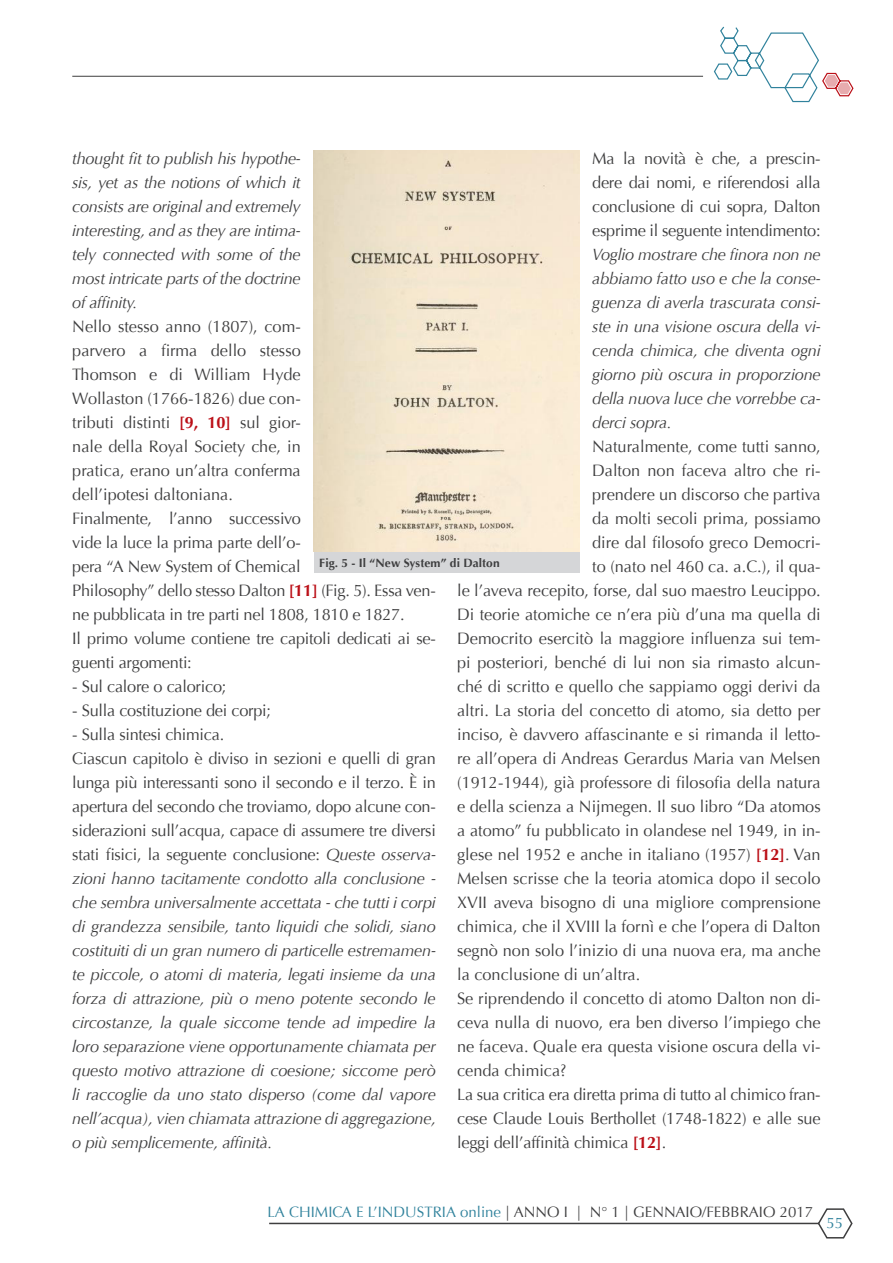
<style>
.page{position:relative;width:893px;height:1263px;background:#fff}
.page>*{position:absolute;margin:0;border:0;box-sizing:border-box;transform-origin:0 0}
.t1{font:16.5px/24px "Optima";color:#3e3e3f;text-align:justify}
.t2{font:italic 16.5px/24px "Optima";letter-spacing:-.015em;color:#3e3e3f;text-align:justify}
.t3{font:15px "Optima";color:#3e3e3f}
.t4{font:15px "Optima";color:#30829c}
.Dida{font:700 12px "Optima";letter-spacing:.005em;color:#3e3e3f}
.s1{font-weight:700;color:#bb1018}
.s2{font-style:normal}
.s3{color:#30829c}
</style>
<div class="page">
<svg style="left:269px;top:1208px;width:584px;height:31px"></svg>
<hr style="left:72px;top:76px;width:631px;height:1px;background:#3e3e3f">
<svg style="left:713px;top:26px;width:141px;height:77px"></svg>
<div style="left:314px;top:552px;width:265px;height:21px;background:#d5d6d8"></div>
<img style="left:314px;top:150px;width:265px;height:402px">
<p class="t2" style="left:72px;top:147px;width:230px">thought fit to publish his hypothe&shy;sis, yet as the notions of which it consists are original and extremely interesting, and as they are intima&shy;tely connected with some of the most intricate parts of the doctrine of affinity.</p>
<p class="t1" style="left:72px;top:315px;width:230px">Nello stesso anno (1807), com&shy;parvero a firma dello stesso Thomson e di William Hyde Wollaston (1766-1826) due con&shy;tributi distinti <span class="s1">[9, 10]</span> sul gior&shy;nale della Royal Society che, in pratica, erano un’altra conferma dell’ipotesi daltoniana.</p>
<p class="t1" style="left:72px;top:507px;width:365px;text-align:left">Finalmente, l’anno successivo<br>vide la luce la prima parte dell’o-<br>pera “A New System of Chemical<br>Philosophy” dello stesso Dalton <span class="s1">[11]</span> (Fig. 5). Essa ven&shy;ne pubblicata in tre parti nel 1808, 1810 e 1827.</p>
<p class="t1" style="left:72px;top:627px;width:365px">Il primo volume contiene tre capitoli dedicati ai se&shy;guenti argomenti:</p>
<p class="t1" style="left:72px;top:675px;width:156px">- Sul calore o calorico;</p>
<p class="t1" style="left:72px;top:699px;width:200px">- Sulla costituzione dei corpi;</p>
<p class="t1" style="left:72px;top:723px;width:154px">- Sulla sintesi chimica.</p>
<p class="t2" style="left:72px;top:747px;width:365px"><span class="s2">Ciascun capitolo è diviso in sezioni e quelli di gran lunga più interessanti sono il secondo e il terzo. È in apertura del secondo che troviamo, dopo alcune con&shy;siderazioni sull’acqua, capace di assumere tre diversi stati fisici, la seguente conclusione:</span> Queste osserva&shy;zioni hanno tacitamente condotto alla conclusione - che sembra universalmente accettata - che tutti i corpi di grandezza sensibile, tanto liquidi che solidi, siano costituiti di un gran numero di particelle estremamen&shy;te piccole, o atomi di materia, legati insieme da una forza di attrazione, più o meno potente secondo le circostanze, la quale siccome tende ad impedire la loro separazione viene opportunamente chiamata per questo motivo attrazione di coesione; siccome però li raccoglie da uno stato disperso (come dal vapore nell’acqua), vien chiamata attrazione di aggregazione, o più semplicemente, affinità.</p>
<p class="t2" style="left:592px;top:147px;width:230px"><span class="s2">Ma la novità è che, a prescin&shy;dere dai nomi, e riferendosi alla conclusione di cui sopra, Dalton esprime il seguente intendimento:<br></span>Voglio mostrare che finora non ne abbiamo fatto uso e che la conse&shy;guenza di averla trascurata consi&shy;ste in una visione oscura della vi&shy;cenda chimica, che diventa ogni giorno più oscura in proporzione della nuova luce che vorrebbe ca&shy;derci sopra.</p>
<p class="t1" style="left:592px;top:435px;width:230px">Naturalmente, come tutti sanno,</p>
<p class="t1" style="left:592px;top:459px;width:230px">Dalton non faceva altro che ri-</p>
<p class="t1" style="left:592px;top:483px;width:230px">prendere un discorso che partiva</p>
<p class="t1" style="left:592px;top:507px;width:230px">da molti secoli prima, possiamo</p>
<p class="t1" style="left:592px;top:531px;width:230px">dire dal filosofo greco Democri-</p>
<p class="t1" style="left:592px;top:555px;width:230px">to (nato nel 460 ca. a.C.), il qua-</p>
<p class="t1" style="left:457px;top:579px;width:365px">le l’aveva recepito, forse, dal suo maestro Leucippo.</p>
<p class="t1" style="left:457px;top:603px;width:365px">Di teorie atomiche ce n’era più d’una ma quella di</p>
<p class="t1" style="left:457px;top:627px;width:365px">Democrito esercitò la maggiore influenza sui tem-</p>
<p class="t1" style="left:457px;top:651px;width:365px">pi posteriori, benché di lui non sia rimasto alcun-</p>
<p class="t1" style="left:457px;top:675px;width:365px">ché di scritto e quello che sappiamo oggi derivi da</p>
<p class="t1" style="left:457px;top:699px;width:365px">altri. La storia del concetto di atomo, sia detto per</p>
<p class="t1" style="left:457px;top:723px;width:365px">inciso, è davvero affascinante e si rimanda il letto-</p>
<p class="t1" style="left:457px;top:747px;width:365px">re all’opera di Andreas Gerardus Maria van Melsen</p>
<p class="t1" style="left:457px;top:771px;width:365px">(1912-1944), già professore di filosofia della natura</p>
<p class="t1" style="left:457px;top:795px;width:365px">e della scienza a Nijmegen. Il suo libro “Da atomos</p>
<p class="t1" style="left:457px;top:819px;width:365px">a atomo” fu pubblicato in olandese nel 1949, in in-</p>
<p class="t1" style="left:457px;top:843px;width:365px">glese nel 1952 e anche in italiano (1957) <span class="s1">[12]</span>. Van</p>
<p class="t1" style="left:457px;top:867px;width:365px">Melsen scrisse che la teoria atomica dopo il secolo</p>
<p class="t1" style="left:457px;top:891px;width:365px">XVII aveva bisogno di una migliore comprensione</p>
<p class="t1" style="left:457px;top:915px;width:365px">chimica, che il XVIII la fornì e che l’opera di Dalton</p>
<p class="t1" style="left:457px;top:939px;width:365px">segnò non solo l’inizio di una nuova era, ma anche</p>
<p class="t1" style="left:457px;top:963px;width:185px">la conclusione di un’altra.</p>
<p class="t1" style="left:457px;top:987px;width:365px">Se riprendendo il concetto di atomo Dalton non di&shy;ceva nulla di nuovo, era ben diverso l’impiego che ne faceva. Quale era questa visione oscura della vi&shy;cenda chimica?</p>
<p class="t1" style="left:457px;top:1083px;width:365px">La sua critica era diretta prima di tutto al chimico fran&shy;cese Claude Louis Berthollet (1748-1822) e alle sue leggi dell’affinità chimica <span class="s1">[12]</span>.</p>
<p class="Dida" style="left:319px;top:555px;width:182px">Fig. 5 - Il “New System” di Dalton</p>
<p class="t3" style="left:267px;top:1204px;width:547px"><span class="s3">LA CHIMICA E L’INDUSTRIA online</span> | ANNO I | N° 1 | GENNAIO/FEBBRAIO 2017</p>
<p class="t4" style="left:826px;top:1214px;width:18px">55</p>
</div>
